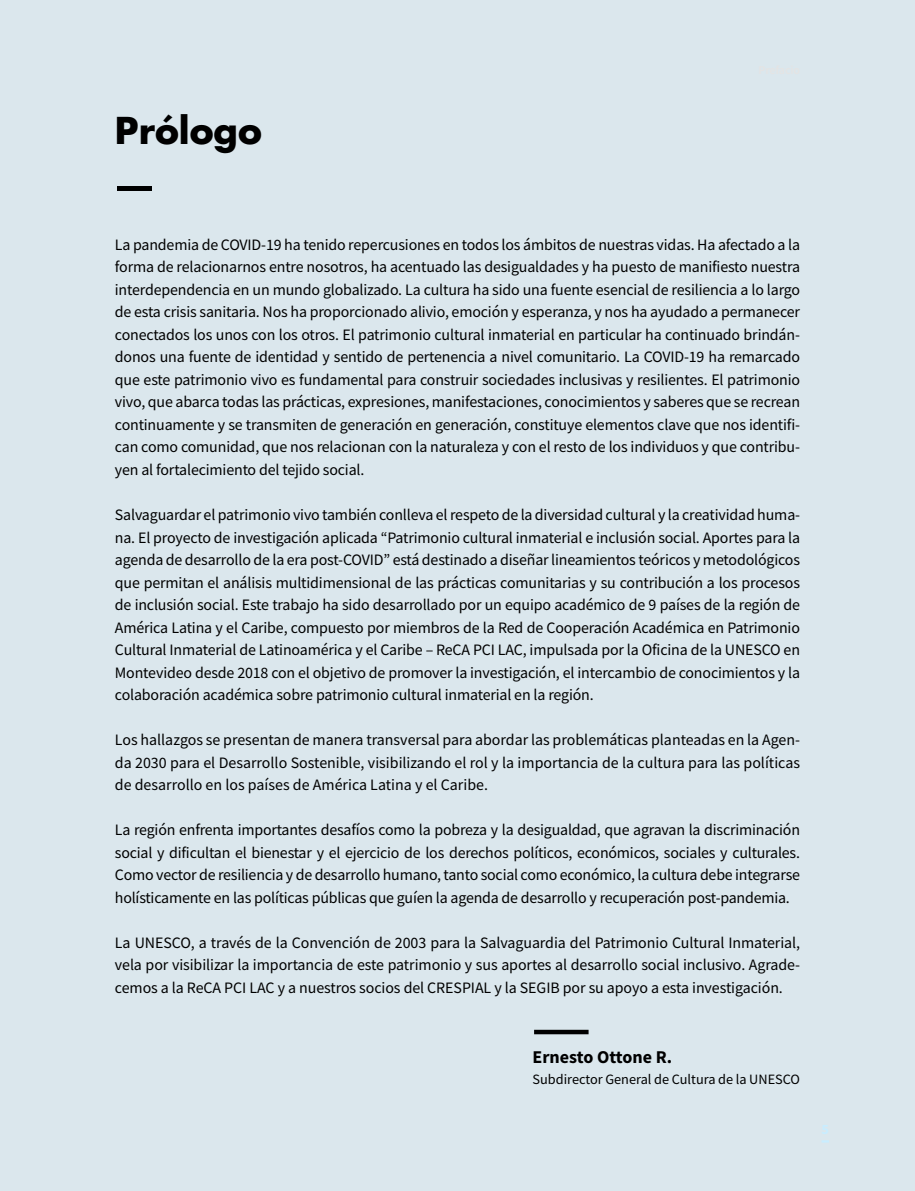
<style>
.page{position:relative;width:915px;height:1191px;background:#fff}
.page>*{position:absolute;margin:0;border:0;box-sizing:border-box;transform-origin:0 0}
.t1{font:700 36px "Futura";color:#000}
.t2{font:700 18px "Source Sans Pro";color:#000}
.t3{font:15.9px/22.5px "Source Sans Pro";letter-spacing:-.01em;color:#000;text-align:justify}
.t4{font:14.25px "Source Sans Pro";color:#000}
</style>
<div class="page">
<div style="left:1px;top:0;width:913px;height:1191px;background:#dbe7ed"></div>
<hr style="left:117px;top:186px;width:34px;height:4px;background:#000">
<div style="left:534px;top:1029px;width:54px;height:5px;background:#000"></div>
<h1 class="t1" style="left:115px;top:106px;width:148px">Prólogo</h1>
<p class="t3" style="left:115px;top:233px;width:686px">La pandemia de COVID-19 ha tenido repercusiones en todos los ámbitos de nuestras vidas. Ha afectado a la forma de relacionarnos entre nosotros, ha acentuado las desigualdades y ha puesto de manifiesto nuestra interdependencia en un mundo globalizado. La cultura ha sido una fuente esencial de resiliencia a lo largo de esta crisis sanitaria. Nos ha proporcionado alivio, emoción y esperanza, y nos ha ayudado a permanecer conectados los unos con los otros. El patrimonio cultural inmaterial en particular ha continuado brindán&shy;donos una fuente de identidad y sentido de pertenencia a nivel comunitario. La COVID-19 ha remarcado que este patrimonio vivo es fundamental para construir sociedades inclusivas y resilientes. El patrimonio vivo, que abarca todas las prácticas, expresiones, manifestaciones, conocimientos y saberes que se recrean continuamente y se transmiten de generación en generación, constituye elementos clave que nos identifi&shy;can como comunidad, que nos relacionan con la naturaleza y con el resto de los individuos y que contribu&shy;yen al fortalecimiento del tejido social.</p>
<p class="t3" style="left:115px;top:503px;width:686px">Salvaguardar el patrimonio vivo también conlleva el respeto de la diversidad cultural y la creatividad huma&shy;na. El proyecto de investigación aplicada “Patrimonio cultural inmaterial e inclusión social. Aportes para la agenda de desarrollo de la era post-COVID” está destinado a diseñar lineamientos teóricos y metodológicos que permitan el análisis multidimensional de las prácticas comunitarias y su contribución a los procesos de inclusión social. Este trabajo ha sido desarrollado por un equipo académico de 9 países de la región de América Latina y el Caribe, compuesto por miembros de la Red de Cooperación Académica en Patrimonio Cultural Inmaterial de Latinoamérica y el Caribe – ReCA PCI LAC, impulsada por la Oficina de la UNESCO en Montevideo desde 2018 con el objetivo de promover la investigación, el intercambio de conocimientos y la colaboración académica sobre patrimonio cultural inmaterial en la región.</p>
<p class="t3" style="left:115px;top:728px;width:686px">Los hallazgos se presentan de manera transversal para abordar las problemáticas planteadas en la Agen&shy;da 2030 para el Desarrollo Sostenible, visibilizando el rol y la importancia de la cultura para las políticas de desarrollo en los países de América Latina y el Caribe.</p>
<p class="t3" style="left:115px;top:818px;width:686px">La región enfrenta importantes desafíos como la pobreza y la desigualdad, que agravan la discriminación social y dificultan el bienestar y el ejercicio de los derechos políticos, económicos, sociales y culturales.<br>Como vector de resiliencia y de desarrollo humano, tanto social como económico, la cultura debe integrarse holísticamente en las políticas públicas que guíen la agenda de desarrollo y recuperación post-pandemia.</p>
<p class="t3" style="left:115px;top:931px;width:686px">La UNESCO, a través de la Convención de 2003 para la Salvaguardia del Patrimonio Cultural Inmaterial, vela por visibilizar la importancia de este patrimonio y sus aportes al desarrollo social inclusivo. Agrade&shy;cemos a la ReCA PCI LAC y a nuestros socios del CRESPIAL y la SEGIB por su apoyo a esta investigación.</p>
<p class="t2" style="left:532px;top:1044px;width:141px">Ernesto Ottone R.</p>
<p class="t4" style="left:532px;top:1070px;width:269px">Subdirector General de Cultura de la UNESCO</p>
</div>
